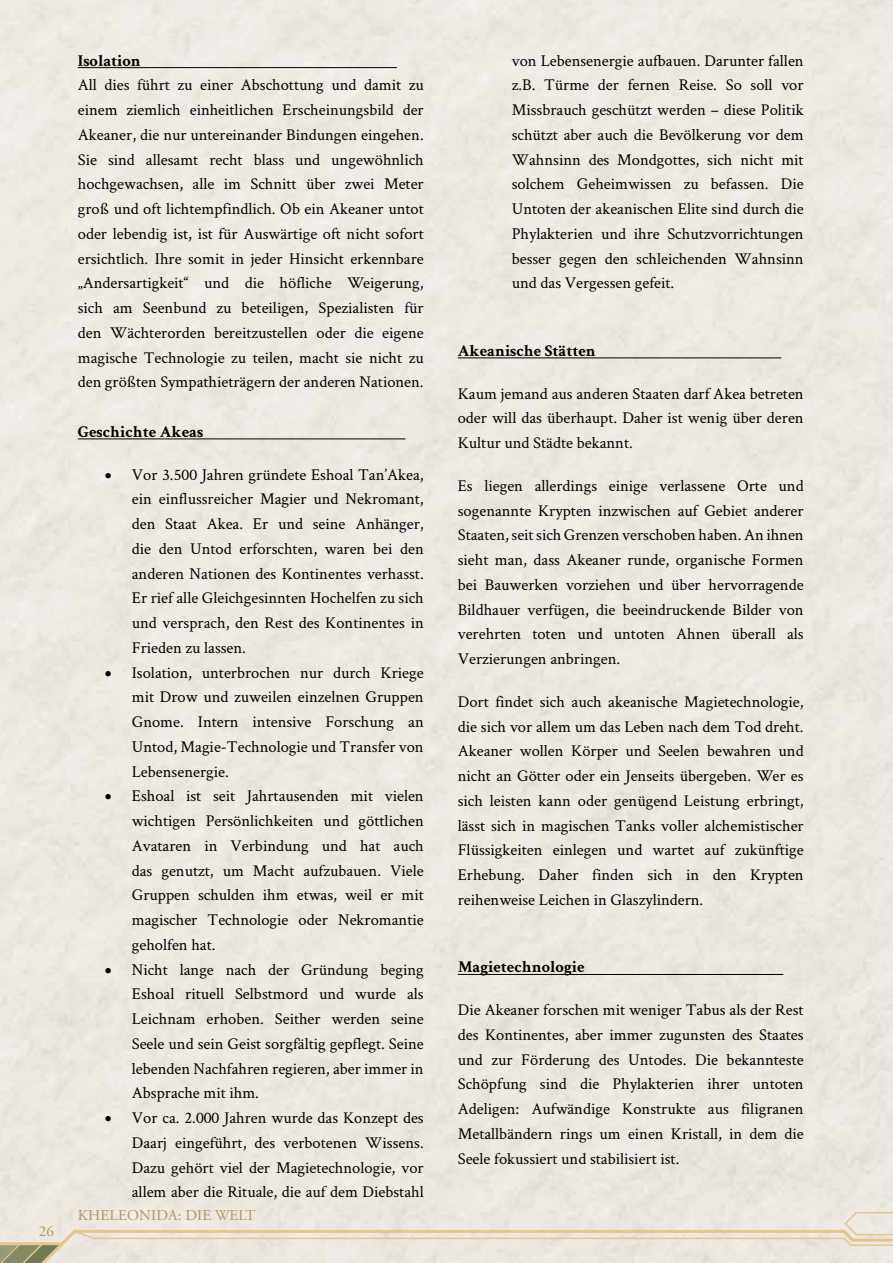
<style>
.page{position:relative;width:893px;height:1263px;background:#fff}
.page>*{position:absolute;margin:0;border:0;box-sizing:border-box;transform-origin:0 0}
.t1{font:16.5px/24.8px "Crimson Text";color:#000;text-align:justify}
.t2{font:700 16.5px "Crimson Text";color:#000}
.t3{font:15px "Adobe Garamond Pro";letter-spacing:.015em;color:#b4935c}
</style>
<div class="page">
<svg style="left:0;top:1211px;width:893px;height:52px;background:#e9e3d5"></svg>
<div style="left:78px;top:54px;width:726px;height:1143px;background:#eeeae1"></div>
<hr style="left:78px;top:67px;width:319px;height:1px;background:#000">
<hr style="left:78px;top:438px;width:327px;height:1px;background:#000">
<hr style="left:458px;top:357px;width:323px;height:1px;background:#000">
<hr style="left:458px;top:974px;width:325px;height:1px;background:#000">
<p class="t3" style="left:39px;top:1222px;width:16px">26</p>
<p class="t2" style="left:78px;top:50px;width:65px">Isolation</p>
<p class="t1" style="left:78px;top:72px;width:347px">All dies führt zu einer Abschottung und damit zu einem ziemlich einheitlichen Erscheinungsbild der Akeaner, die nur untereinander Bindungen eingehen.<br>Sie sind allesamt recht blass und ungewöhnlich hochgewachsen, alle im Schnitt über zwei Meter groß und oft lichtempfindlich. Ob ein Akeaner untot oder lebendig ist, ist für Auswärtige oft nicht sofort ersichtlich. Ihre somit in jeder Hinsicht erkennbare „Andersartigkeit“ und die höfliche Weigerung, sich am Seenbund zu beteiligen, Spezialisten für den Wächterorden bereitzustellen oder die eigene magische Technologie zu teilen, macht sie nicht zu den größten Sympathieträgern der anderen Nationen.</p>
<p class="t2" style="left:78px;top:421px;width:127px">Geschichte Akeas</p>
<p class="t1" style="left:132px;top:461px;width:293px;text-indent:-27px">• Vor 3.500 Jahren gründete Eshoal Tan’Akea, ein einflussreicher Magier und Nekromant, den Staat Akea. Er und seine Anhänger, die den Untod erforschten, waren bei den anderen Nationen des Kontinentes verhasst.<br>Er rief alle Gleichgesinnten Hochelfen zu sich und versprach, den Rest des Kontinentes in Frieden zu lassen.</p>
<p class="t1" style="left:132px;top:659px;width:293px;text-indent:-27px">• Isolation, unterbrochen nur durch Kriege mit Drow und zuweilen einzelnen Gruppen Gnome. Intern intensive Forschung an Untod, Magie-Technologie und Transfer von Lebensenergie.</p>
<p class="t1" style="left:132px;top:783px;width:293px;text-indent:-27px">• Eshoal ist seit Jahrtausenden mit vielen wichtigen Persönlichkeiten und göttlichen Avataren in Verbindung und hat auch das genutzt, um Macht aufzubauen. Viele Gruppen schulden ihm etwas, weil er mit magischer Technologie oder Nekromantie geholfen hat.</p>
<p class="t1" style="left:132px;top:956px;width:293px;text-indent:-27px">• Nicht lange nach der Gründung beging Eshoal rituell Selbstmord und wurde als Leichnam erhoben. Seither werden seine Seele und sein Geist sorgfältig gepflegt. Seine lebenden Nachfahren regieren, aber immer in Absprache mit ihm.</p>
<p class="t1" style="left:132px;top:1105px;width:293px;text-indent:-27px">• Vor ca. 2.000 Jahren wurde das Konzept des Daarj eingeführt, des verbotenen Wissens.<br>Dazu gehört viel der Magietechnologie, vor allem aber die Rituale, die auf dem Diebstahl</p>
<p class="t3" style="left:78px;top:1206px;width:179px">KHELEONIDA: DIE WELT</p>
<p class="t1" style="left:512px;top:47px;width:293px">von Lebensenergie aufbauen. Darunter fallen z.B. Türme der fernen Reise. So soll vor Missbrauch geschützt werden – diese Politik schützt aber auch die Bevölkerung vor dem Wahnsinn des Mondgottes, sich nicht mit solchem Geheimwissen zu befassen. Die Untoten der akeanischen Elite sind durch die Phylakterien und ihre Schutzvorrichtungen besser gegen den schleichenden Wahnsinn und das Vergessen gefeit.</p>
<p class="t2" style="left:458px;top:340px;width:140px">Akeanische Stätten</p>
<p class="t1" style="left:458px;top:380px;width:347px">Kaum jemand aus anderen Staaten darf Akea betreten oder will das überhaupt. Daher ist wenig über deren Kultur und Städte bekannt.</p>
<p class="t1" style="left:458px;top:473px;width:347px">Es liegen allerdings einige verlassene Orte und sogenannte Krypten inzwischen auf Gebiet anderer Staaten, seit sich Grenzen verschoben haben. An ihnen sieht man, dass Akeaner runde, organische Formen bei Bauwerken vorziehen und über hervorragende Bildhauer verfügen, die beeindruckende Bilder von verehrten toten und untoten Ahnen überall als Verzierungen anbringen.</p>
<p class="t1" style="left:458px;top:689px;width:347px">Dort findet sich auch akeanische Magietechnologie, die sich vor allem um das Leben nach dem Tod dreht.<br>Akeaner wollen Körper und Seelen bewahren und nicht an Götter oder ein Jenseits übergeben. Wer es sich leisten kann oder genügend Leistung erbringt, lässt sich in magischen Tanks voller alchemistischer Flüssigkeiten einlegen und wartet auf zukünftige Erhebung. Daher finden sich in den Krypten reihenweise Leichen in Glaszylindern.</p>
<p class="t2" style="left:458px;top:957px;width:128px">Magietechnologie</p>
<p class="t1" style="left:458px;top:997px;width:347px">Die Akeaner forschen mit weniger Tabus als der Rest des Kontinentes, aber immer zugunsten des Staates und zur Förderung des Untodes. Die bekannteste Schöpfung sind die Phylakterien ihrer untoten Adeligen: Aufwändige Konstrukte aus filigranen Metallbändern rings um einen Kristall, in dem die Seele fokussiert und stabilisiert ist.</p>
</div>
